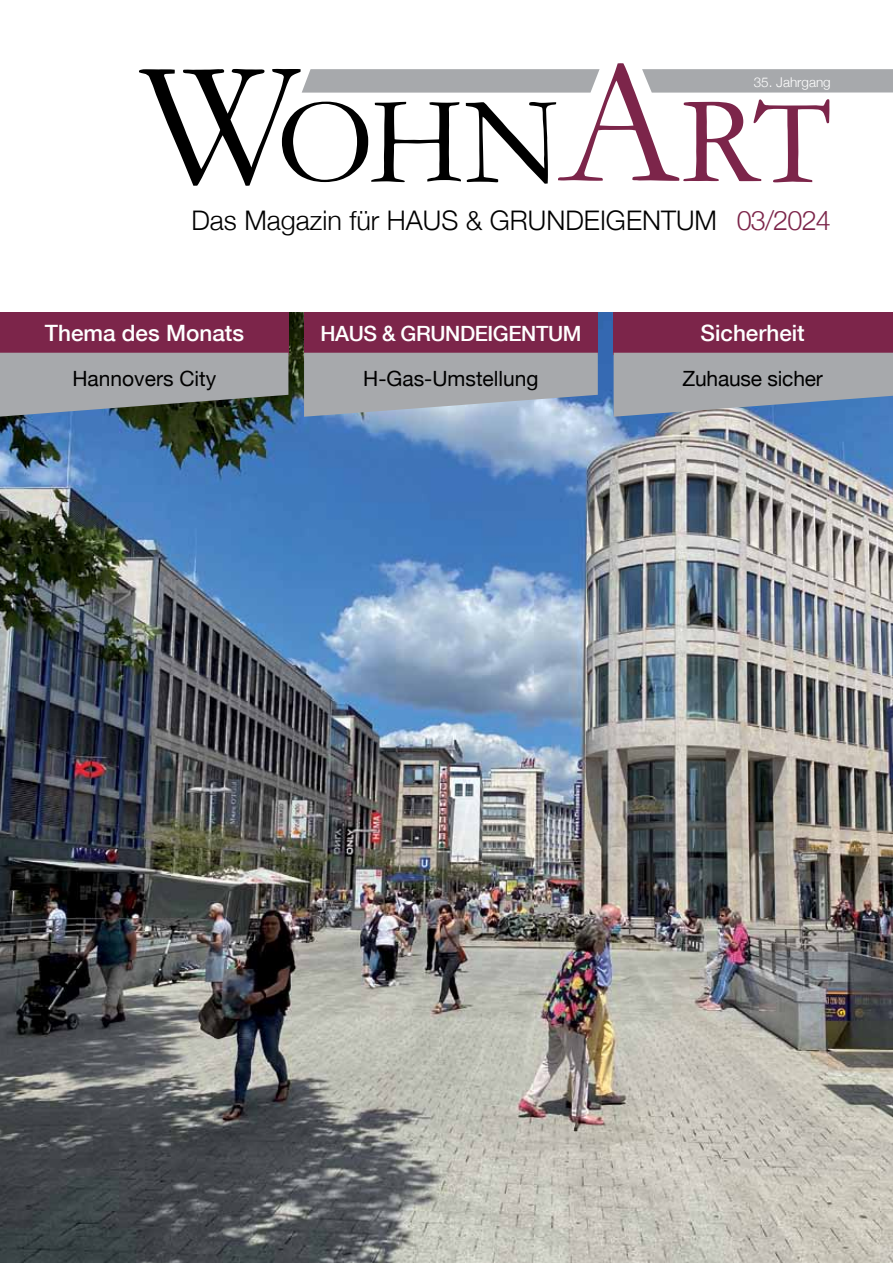
<style>
.page{position:relative;width:893px;height:1263px;background:#fff}
.page>*{position:absolute;margin:0;border:0;box-sizing:border-box;transform-origin:0 0}
.t1{font:179.4px "Garamond";color:#000}
.t2{font:125.55px "Garamond";color:#000}
.t3{font:300 27px "Helvetica Neue";color:#000}
.t4{font:300 27px "Helvetica Neue";letter-spacing:-.03em;color:#7c254a}
.t5{font:500 22.5px "Helvetica Neue";color:#fff}
.t6{font:21px "Helvetica Neue";color:#000}
.t7{font:500 21px "Helvetica Neue";letter-spacing:-.02em;color:#fff}
.t8{font:300 13.5px "Helvetica Neue";color:#fff}
.s1{font-size:179.4px;color:#7c254a}
.s2{color:#7c254a}
</style>
<div class="page">
<img style="left:0;top:312px;width:893px;height:951px">
<div style="left:614px;top:312px;width:279px;height:42px;background:#7c254a"></div>
<div style="left:304px;top:312px;width:294px;height:42px;background:#7c254a"></div>
<svg style="left:614px;top:353px;width:279px;height:64px;background:#99a2ae"></svg>
<svg style="left:304px;top:353px;width:294px;height:64px;background:#a6acb3"></svg>
<div style="left:0;top:312px;width:288px;height:42px;background:#7c254a"></div>
<svg style="left:0;top:353px;width:288px;height:64px;background:#909698"></svg>
<svg style="left:302px;top:69px;width:298px;height:24px;background:#abadb0"></svg>
<svg style="left:642px;top:69px;width:251px;height:24px;background:#aaacaf"></svg>
<h2 class="t2" style="left:276px;top:66px;width:556px">OHN<span class="s1">A</span><span class="s2">RT</span></h2>
<h1 class="t1" style="left:141px;top:17px;width:160px">W</h1>
<p class="t3" style="left:191px;top:199px;width:527px">Das Magazin für HAUS &amp; GRUNDEIGENTUM</p>
<p class="t8" style="left:754px;top:71px;width:79px">35. Jahrgang</p>
<p class="t4" style="left:737px;top:199px;width:96px">03/2024</p>
<p class="t5" style="left:45px;top:315px;width:201px">Thema des Monats</p>
<p class="t6" style="left:72px;top:361px;width:145px">Hannovers City</p>
<p class="t7" style="left:320px;top:317px;width:263px">HAUS &amp; GRUNDEIGENTUM</p>
<p class="t6" style="left:363px;top:361px;width:177px">H-Gas-Umstellung</p>
<p class="t5" style="left:701px;top:315px;width:106px">Sicherheit</p>
<p class="t6" style="left:682px;top:360px;width:142px">Zuhause sicher</p>
</div>
